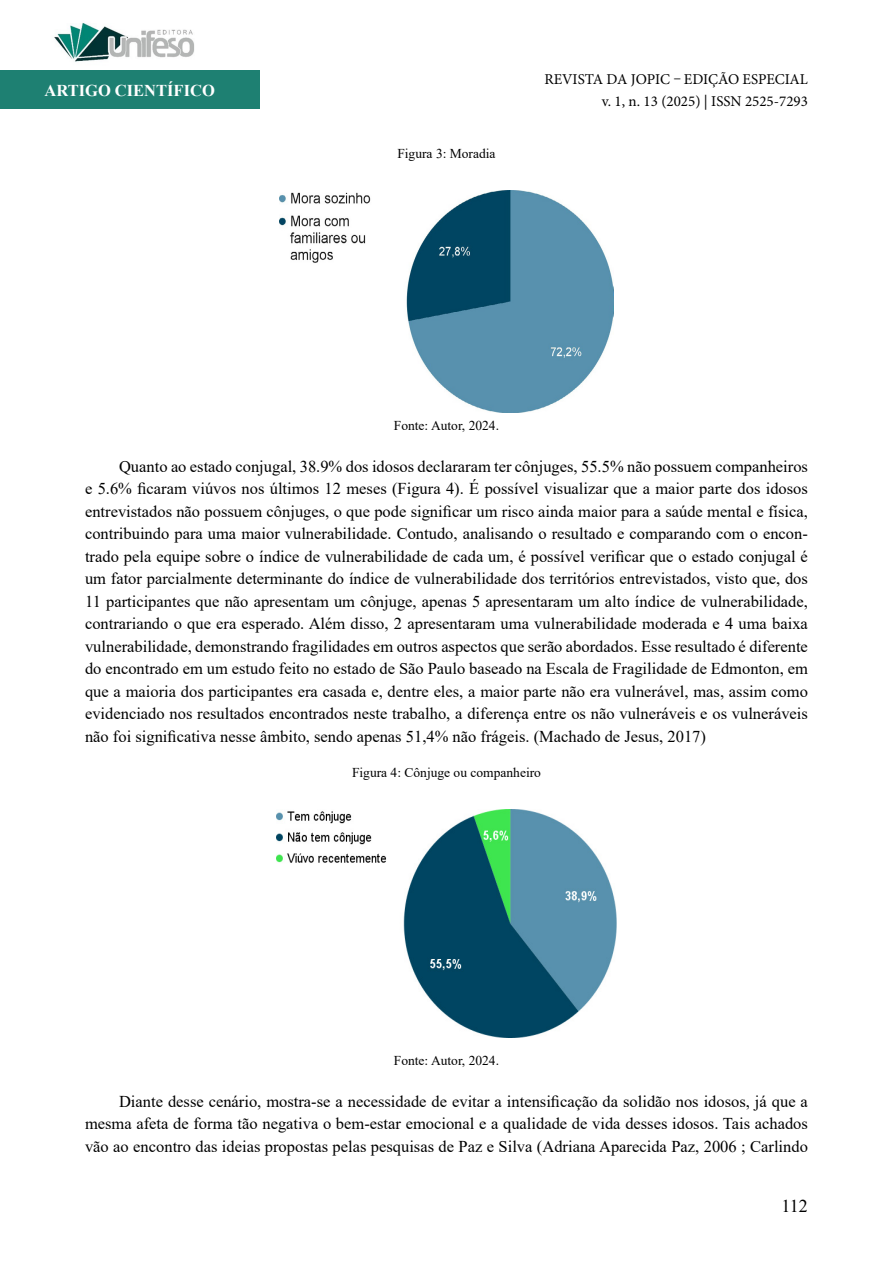
<style>
.page{position:relative;width:893px;height:1263px;background:#fff}
.page>*{position:absolute;margin:0;border:0;box-sizing:border-box;transform-origin:0 0}
.t1{font:18px "Times New Roman";color:#000}
.t2{font:16.5px/22.5px "Times New Roman";color:#000;text-align:justify}
.t3{font:700 16.5px "Times New Roman";color:#fff}
.t4{font:15px/22.5px "Minion Pro";color:#000;text-align:right}
.t5{font:13.5px "Times New Roman";color:#000}
</style>
<div class="page">
<div style="left:0;top:71px;width:259px;height:38px;background:#1e8072"></div>
<img style="left:54px;top:23px;width:140px;height:39px">
<img style="left:280px;top:190px;width:333px;height:222px">
<img style="left:277px;top:809px;width:339px;height:228px">
<p class="t3" style="left:44px;top:78px;width:172px">ARTIGO CIENTÍFICO</p>
<p class="t4" style="left:544px;top:68px;width:265px">REVISTA DA JOPIC – EDIÇÃO ESPECIAL v. 1, n. 13 (2025) | ISSN 2525-7293</p>
<p class="t5" style="left:397px;top:144px;width:100px">Figura 3: Moradia</p>
<p class="t5" style="left:394px;top:416px;width:107px">Fonte: Autor, 2024.</p>
<p class="t2" style="left:85px;top:454px;width:724px;text-indent:34px">Quanto ao estado conjugal, 38.9% dos idosos declararam ter cônjuges, 55.5% não possuem companheiros e 5.6% ficaram viúvos nos últimos 12 meses (Figura 4). É possível visualizar que a maior parte dos idosos entrevistados não possuem cônjuges, o que pode significar um risco ainda maior para a saúde mental e física, contribuindo para uma maior vulnerabilidade. Contudo, analisando o resultado e comparando com o encon&shy;trado pela equipe sobre o índice de vulnerabilidade de cada um, é possível verificar que o estado conjugal é um fator parcialmente determinante do índice de vulnerabilidade dos territórios entrevistados, visto que, dos 11 participantes que não apresentam um cônjuge, apenas 5 apresentaram um alto índice de vulnerabilidade, contrariando o que era esperado. Além disso, 2 apresentaram uma vulnerabilidade moderada e 4 uma baixa vulnerabilidade, demonstrando fragilidades em outros aspectos que serão abordados. Esse resultado é diferente do encontrado em um estudo feito no estado de São Paulo baseado na Escala de Fragilidade de Edmonton, em que a maioria dos participantes era casada e, dentre eles, a maior parte não era vulnerável, mas, assim como evidenciado nos resultados encontrados neste trabalho, a diferença entre os não vulneráveis e os vulneráveis não foi significativa nesse âmbito, sendo apenas 51,4% não frágeis. (Machado de Jesus, 2017)</p>
<p class="t5" style="left:352px;top:763px;width:190px">Figura 4: Cônjuge ou companheiro</p>
<p class="t5" style="left:394px;top:1051px;width:107px">Fonte: Autor, 2024.</p>
<p class="t2" style="left:85px;top:1089px;width:724px;text-indent:34px">Diante desse cenário, mostra-se a necessidade de evitar a intensificação da solidão nos idosos, já que a mesma afeta de forma tão negativa o bem-estar emocional e a qualidade de vida desses idosos. Tais achados vão ao encontro das ideias propostas pelas pesquisas de Paz e Silva (Adriana Aparecida Paz, 2006 ; Carlindo</p>
<p class="t1" style="left:782px;top:1193px;width:28px">112</p>
</div>
